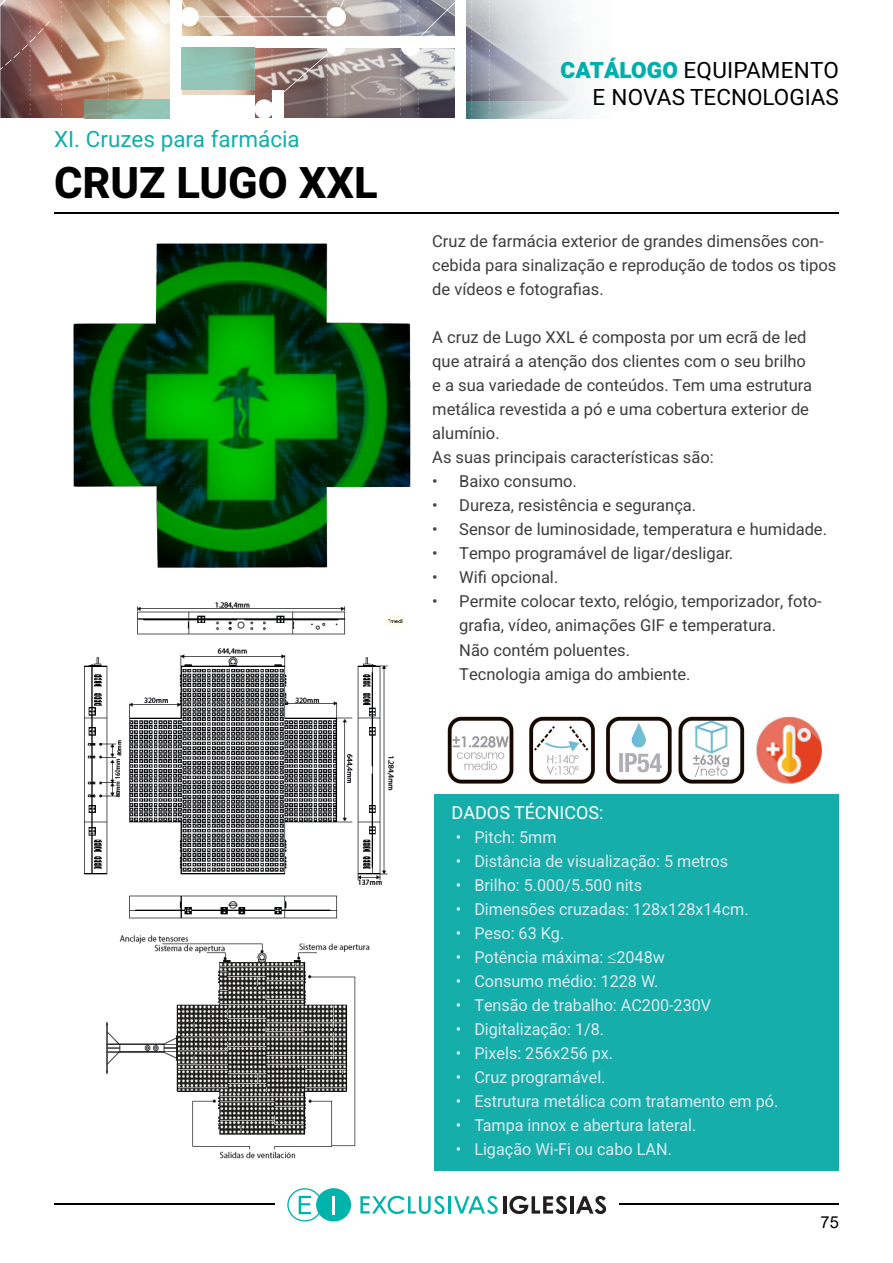
<style>
.page{position:relative;width:893px;height:1263px;background:#fff}
.page>*{position:absolute;margin:0;border:0;box-sizing:border-box;transform-origin:0 0}
.t1{font:800 43.5px "Heebo";color:#000}
.t2{font:22.5px/27px "Heebo Regular 400";color:#000;text-align:right}
.t3{font:22.5px "Heebo Regular 400";color:#13aeaa}
.t4{font:18px "Heebo Regular 400";color:#fff}
.t5{font:16.5px/24px "Heebo Regular 400";color:#3e3e3f}
.t6{font:16.5px "Heebo Regular 400";color:#dde9f0}
.t7{font:16.5px "Arial";color:#000}
.s1{font-family:"Heebo";font-weight:900;color:#00afab}
</style>
<div class="page">
<img style="left:0;top:0;width:455px;height:118px">
<div style="left:273px;top:91px;width:11px;height:27px;background:#fff"></div>
<img style="left:84px;top:100px;width:86px;height:18px">
<div style="left:170px;top:0;width:11px;height:118px;background:#fff"></div>
<div style="left:170px;top:37px;width:285px;height:11px;background:#fff"></div>
<img style="left:181px;top:48px;width:74px;height:42px">
<div style="left:179px;top:95px;width:76px;height:23px;background:#fff"></div>
<img style="left:466px;top:0;width:122px;height:118px">
<hr style="left:54px;top:1203px;width:785px;height:2px;background:#000">
<hr style="left:54px;top:212px;width:785px;height:2px;background:#000">
<div style="left:275px;top:1185px;width:343px;height:41px;background:#fff"></div>
<svg style="left:287px;top:1188px;width:64px;height:33px"></svg>
<hr style="left:332px;top:1196px;width:3px;height:18px;background:#fff">
<svg style="left:360px;top:1196px;width:85px;height:18px"></svg>
<hr style="left:448px;top:1196px;width:3px;height:17px;background:#00b4ab">
<svg style="left:454px;top:1196px;width:44px;height:18px"></svg>
<hr style="left:503px;top:1196px;width:3px;height:17px;background:#231f20">
<svg style="left:509px;top:1196px;width:58px;height:18px"></svg>
<hr style="left:570px;top:1196px;width:3px;height:17px;background:#231f20">
<svg style="left:576px;top:1196px;width:30px;height:18px"></svg>
<img style="left:84px;top:602px;width:319px;height:317px">
<img style="left:106px;top:935px;width:264px;height:224px">
<div style="left:435px;top:794px;width:404px;height:376px;background:#15aeaa"></div>
<img style="left:73px;top:243px;width:338px;height:325px">
<img style="left:447px;top:716px;width:375px;height:68px">
<p class="t3" style="left:54px;top:123px;width:247px">XI. Cruzes para farmácia</p>
<p class="t1" style="left:54px;top:152px;width:325px">CRUZ LUGO XXL</p>
<h2 class="t2" style="left:561px;top:56px;width:280px"><span class="s1">CATÁLOGO</span> EQUIPAMENTO<br>E NOVAS TECNOLOGIAS</h2>
<p class="t5" style="left:432px;top:230px;width:406px">Cruz de farmácia exterior de grandes dimensões con&shy;cebida para sinalização e reprodução de todos os tipos de vídeos e fotografias.</p>
<p class="t5" style="left:432px;top:326px;width:381px">A cruz de Lugo XXL é composta por um ecrã de led que atrairá a atenção dos clientes com o seu brilho e a sua variedade de conteúdos. Tem uma estrutura metálica revestida a pó e uma cobertura exterior de alumínio.<br>As suas principais características são:</p>
<p class="t5" style="left:432px;top:470px;width:146px">• Baixo consumo.</p>
<p class="t5" style="left:432px;top:494px;width:266px">• Dureza, resistência e segurança.</p>
<p class="t5" style="left:432px;top:518px;width:396px">• Sensor de luminosidade, temperatura e humidade.</p>
<p class="t5" style="left:432px;top:542px;width:302px">• Tempo programável de ligar/desligar.</p>
<p class="t5" style="left:432px;top:566px;width:128px">• Wifi opcional.</p>
<p class="t5" style="left:459px;top:590px;width:364px;text-indent:-27px">• Permite colocar texto, relógio, temporizador, foto&shy;grafia, vídeo, animações GIF e temperatura.<br>Não contém poluentes.<br>Tecnologia amiga do ambiente.</p>
<p class="t4" style="left:452px;top:800px;width:153px">DADOS TÉCNICOS:</p>
<p class="t6" style="left:456px;top:826px;width:102px">• Pitch: 5mm</p>
<p class="t6" style="left:456px;top:850px;width:274px">• Distância de visualização: 5 metros</p>
<p class="t6" style="left:456px;top:874px;width:188px">• Brilho: 5.000/5.500 nits</p>
<p class="t6" style="left:456px;top:898px;width:294px">• Dimensões cruzadas: 128x128x14cm.</p>
<p class="t6" style="left:456px;top:922px;width:110px">• Peso: 63 Kg.</p>
<p class="t6" style="left:456px;top:946px;width:211px">• Potência máxima: ≤2048w</p>
<p class="t6" style="left:456px;top:970px;width:204px">• Consumo médio: 1228 W.</p>
<p class="t6" style="left:456px;top:994px;width:257px">• Tensão de trabalho: AC200-230V</p>
<p class="t6" style="left:456px;top:1018px;width:150px">• Digitalização: 1/8.</p>
<p class="t6" style="left:456px;top:1042px;width:159px">• Pixels: 256x256 px.</p>
<p class="t6" style="left:456px;top:1066px;width:151px">• Cruz programável.</p>
<p class="t6" style="left:456px;top:1090px;width:324px">• Estrutura metálica com tratamento em pó.</p>
<p class="t6" style="left:456px;top:1114px;width:242px">• Tampa innox e abertura lateral.</p>
<p class="t6" style="left:456px;top:1138px;width:218px">• Ligação Wi-Fi ou cabo LAN.</p>
<p class="t7" style="left:821px;top:1210px;width:20px">75</p>
</div>
